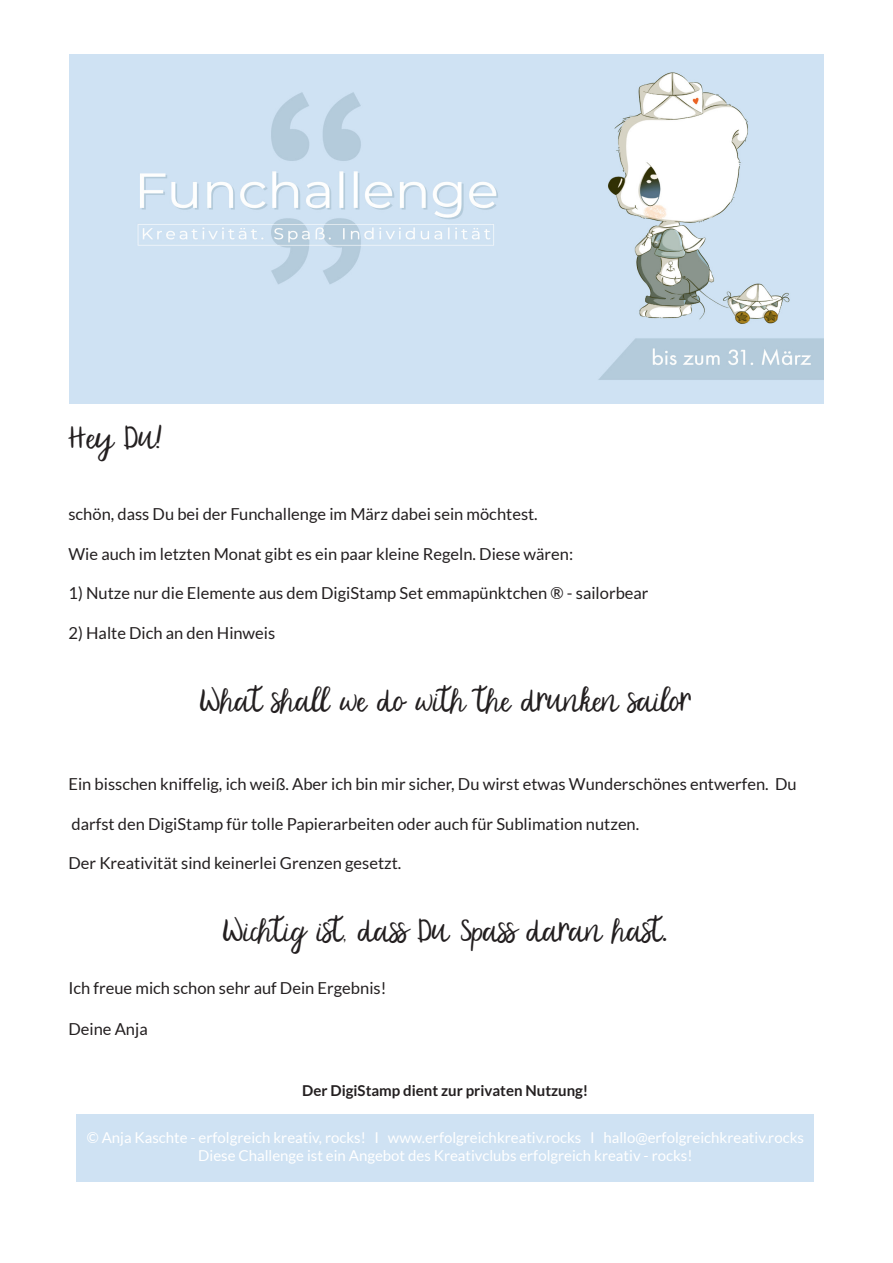
<style>
.page{position:relative;width:893px;height:1263px;background:#fff}
.page>*{position:absolute;margin:0;border:0;box-sizing:border-box;transform-origin:0 0}
.t1{font:27px "Famous";color:#231f20}
.t2{font:16.5px "Lato";color:#231f20}
.t3{font:15px "Lato";color:#fff}
.t4{font:700 15px "Lato";color:#231f20}
</style>
<div class="page">
<img style="left:70px;top:54px;width:753px;height:350px">
<div style="left:77px;top:1114px;width:737px;height:68px;background:#cfe2f3"></div>
<p class="t1" style="left:68px;top:423px;width:96px">Hey Du!</p>
<p class="t2" style="left:68px;top:505px;width:471px">schön, dass Du bei der Funchallenge im März dabei sein möchtest.</p>
<p class="t2" style="left:68px;top:545px;width:506px">Wie auch im letzten Monat gibt es ein paar kleine Regeln. Diese wären:</p>
<p class="t2" style="left:68px;top:584px;width:582px">1) Nutze nur die Elemente aus dem DigiStamp Set emmapünktchen ® - sailorbear</p>
<p class="t2" style="left:68px;top:624px;width:208px">2) Halte Dich an den Hinweis</p>
<p class="t1" style="left:200px;top:686px;width:492px">What shall we do with the drunken sailor</p>
<p class="t2" style="left:68px;top:775px;width:730px">Ein bisschen kniffelig, ich weiß. Aber ich bin mir sicher, Du wirst etwas Wunderschönes entwerfen. Du</p>
<p class="t2" style="left:72px;top:815px;width:569px">darfst den DigiStamp für tolle Papierarbeiten oder auch für Sublimation nutzen.</p>
<p class="t2" style="left:68px;top:854px;width:334px">Der Kreativität sind keinerlei Grenzen gesetzt.</p>
<p class="t1" style="left:223px;top:916px;width:446px">Wichtig ist, dass Du Spass daran hast.</p>
<p class="t2" style="left:68px;top:978px;width:319px">Ich freue mich schon sehr auf Dein Ergebnis!</p>
<p class="t2" style="left:68px;top:1020px;width:81px">Deine Anja</p>
<p class="t4" style="left:302px;top:1082px;width:288px">Der DigiStamp dient zur privaten Nutzung!</p>
<p class="t3" style="left:87px;top:1130px;width:719px">© Anja Kaschte - erfolgreich kreativ, rocks! I www.erfolgreichkreativ.rocks I hallo@erfolgreichkreativ.rocks</p>
<p class="t3" style="left:198px;top:1148px;width:496px">Diese Challenge ist ein Angebot des Kreativclubs erfolgreich kreativ - rocks!</p>
</div>
